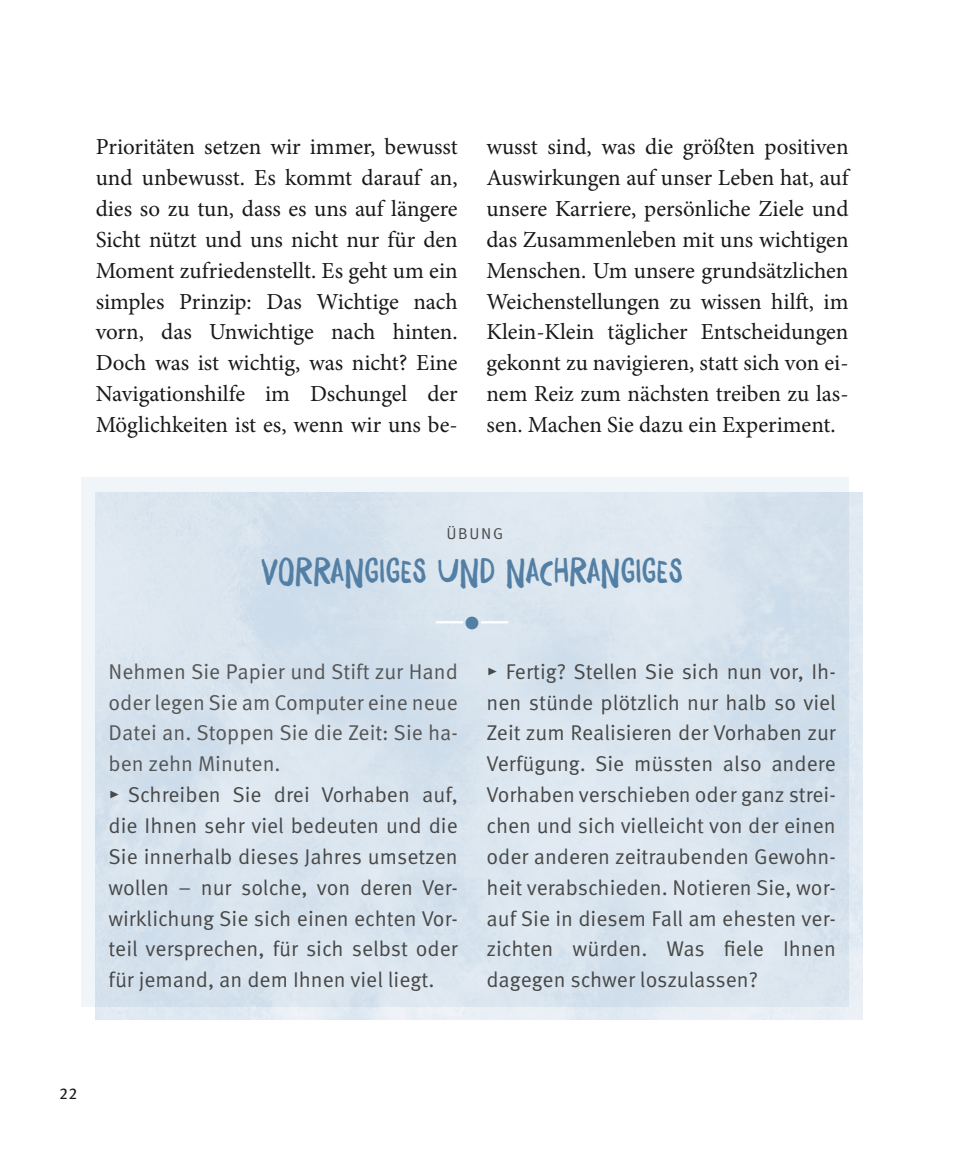
<style>
.page{position:relative;width:957px;height:1149px;background:#fff}
.page>*{position:absolute;margin:0;border:0;box-sizing:border-box;transform-origin:0 0}
.ueberschrift_extra_t{font:38.25px "Meta OT";color:#fff}
.ueberschrift_extra_t-2{font:33.75px "Daft Brush";letter-spacing:.03em;color:#537fa4}
.fliesstext_abs{font:22.95px/30.8px "Minion Pro";color:#191919;text-align:justify}
.t1{font:21.38px/30.8px "Meta OT";color:#484848;text-align:justify}
.fliesstext_abs-2{font:21.38px/30.8px "Meta OT";color:#555;text-align:justify}
.ueberschrift_extra_t-3{font:15.75px "Meta OT";letter-spacing:.11em;color:#484848}
.Pagina{font:15.75px "Meta OT";color:#191919}
</style>
<div class="page">
<img style="left:96px;top:492px;width:767px;height:526px">
<svg style="left:81px;top:477px;width:767px;height:529px;background:#d9e4ee"></svg>
<svg style="left:466px;top:616px;width:12px;height:13px"></svg>
<p class="fliesstext_abs" style="left:96px;top:131px;width:364px">Prioritäten setzen wir immer, bewusst und unbewusst. Es kommt darauf an, dies so zu tun, dass es uns auf längere Sicht nützt und uns nicht nur für den Moment zufriedenstellt. Es geht um ein simples Prinzip: Das Wichtige nach vorn, das Unwichtige nach hinten.<br>Doch was ist wichtig, was nicht? Eine Navigationshilfe im Dschungel der Möglichkeiten ist es, wenn wir uns be-</p>
<p class="fliesstext_abs" style="left:486px;top:131px;width:363px">wusst sind, was die größten positiven Auswirkungen auf unser Leben hat, auf unsere Karriere, persönliche Ziele und das Zusammenleben mit uns wichtigen Menschen. Um unsere grundsätzlichen Weichenstellungen zu wissen hilft, im Klein-Klein täglicher Entscheidungen gekonnt zu navigieren, statt sich von ei&shy;nem Reiz zum nächsten treiben zu las&shy;sen. Machen Sie dazu ein Experiment.</p>
<p class="ueberschrift_extra_t-3" style="left:446px;top:524px;width:58px">ÜBUNG</p>
<p class="ueberschrift_extra_t-2" style="left:262px;top:548px;width:422px">VORRANGIGES UND NACHRANGIGES</p>
<p class="ueberschrift_extra_t" style="left:434px;top:596px;width:78px">— —</p>
<p class="fliesstext_abs-2" style="left:109px;top:656px;width:351px">Nehmen Sie Papier und Stift zur Hand oder legen Sie am Computer eine neue Datei an. Stoppen Sie die Zeit: Sie ha&shy;ben zehn Minuten.</p>
<p class="t1" style="left:109px;top:779px;width:351px">▸ Schreiben Sie drei Vorhaben auf, die Ihnen sehr viel bedeuten und die Sie innerhalb dieses Jahres umsetzen wollen – nur solche, von deren Ver&shy;wirklichung Sie sich einen echten Vor&shy;teil versprechen, für sich selbst oder für jemand, an dem Ihnen viel liegt.</p>
<p class="t1" style="left:486px;top:656px;width:351px">▸ Fertig? Stellen Sie sich nun vor, Ih&shy;nen stünde plötzlich nur halb so viel Zeit zum Realisieren der Vorhaben zur Verfügung. Sie müssten also andere Vorhaben verschieben oder ganz strei&shy;chen und sich vielleicht von der einen oder anderen zeitraubenden Gewohn&shy;heit verabschieden. Notieren Sie, wor&shy;auf Sie in diesem Fall am ehesten ver&shy;zichten würden. Was fiele Ihnen dagegen schwer loszulassen?</p>
<p class="Pagina" style="left:59px;top:1083px;width:20px">22</p>
</div>
